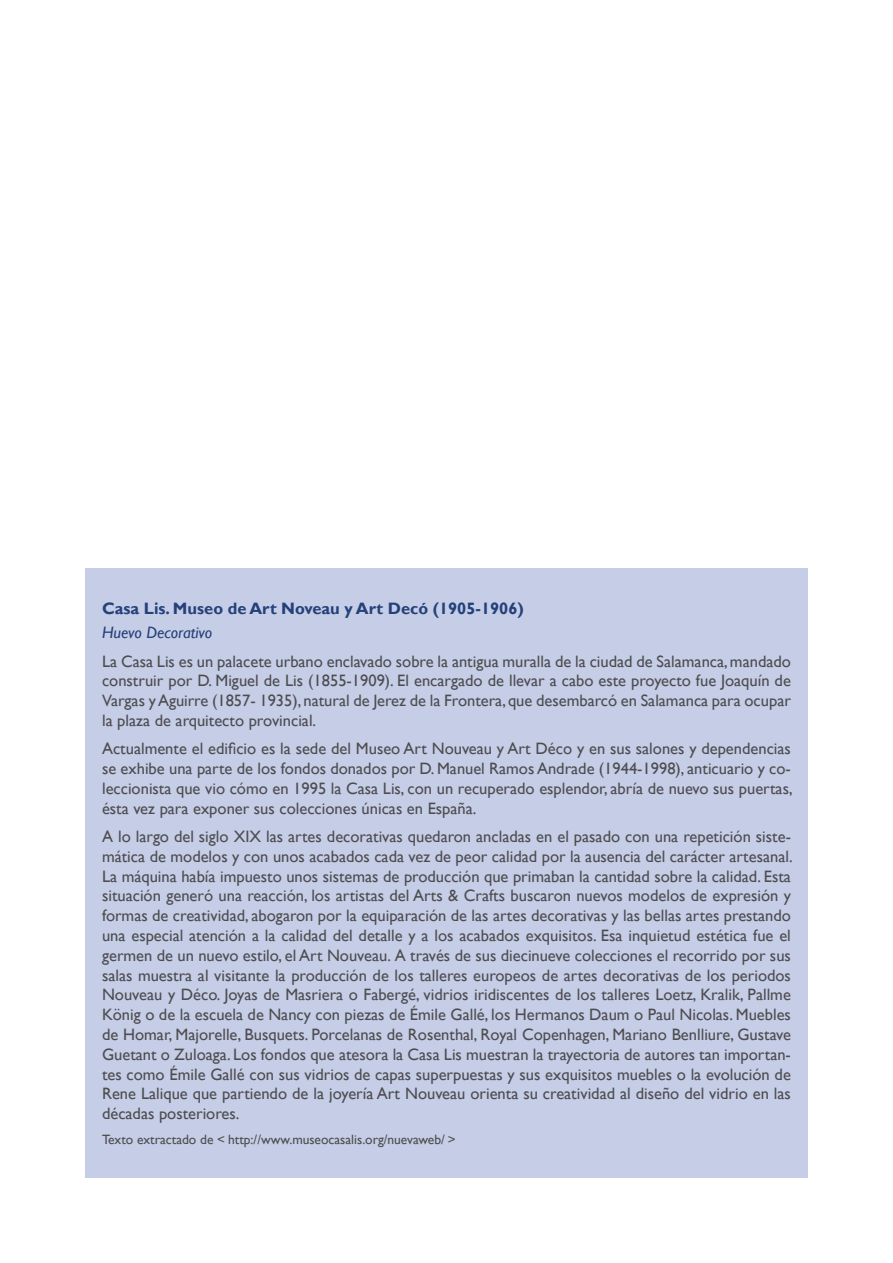
<style>
.page{position:relative;width:893px;height:1263px;background:#fff}
.page>*{position:absolute;margin:0;border:0;box-sizing:border-box;transform-origin:0 0}
.t1{font:16.5px/19.8px "Gill Sans";color:#4d4d4f;text-align:justify}
.t2{font:700 16.5px/24px "Gill Sans";color:#24417a}
.t3{font:13.5px "Gill Sans";color:#4d4d4f}
.s1{font-weight:400;font-style:italic}
</style>
<div class="page">
<div style="left:85px;top:569px;width:723px;height:609px;background:#c6cde7"></div>
<p class="t2" style="left:102px;top:597px;width:423px">Casa Lis. Museo de Art Noveau y Art Decó (1905-1906)<br><span class="s1">Huevo Decorativo</span></p>
<p class="t1" style="left:102px;top:651px;width:690px">La Casa Lis es un palacete urbano enclavado sobre la antigua muralla de la ciudad de Salamanca, mandado construir por D. Miguel de Lis (1855-1909). El encargado de llevar a cabo este proyecto fue Joaquín de Vargas y Aguirre (1857- 1935), natural de Jerez de la Frontera, que desembarcó en Salamanca para ocupar la plaza de arquitecto provincial.</p>
<p class="t1" style="left:102px;top:739px;width:692px">Actualmente el edificio es la sede del Museo Art Nouveau y Art Déco y en sus salones y dependencias se exhibe una parte de los fondos donados por D. Manuel Ramos Andrade (1944-1998), anticuario y co&shy;leccionista que vio cómo en 1995 la Casa Lis, con un recuperado esplendor, abría de nuevo sus puertas, ésta vez para exponer sus colecciones únicas en España.</p>
<p class="t1" style="left:102px;top:827px;width:692px">A lo largo del siglo XIX las artes decorativas quedaron ancladas en el pasado con una repetición siste&shy;mática de modelos y con unos acabados cada vez de peor calidad por la ausencia del carácter artesanal.<br>La máquina había impuesto unos sistemas de producción que primaban la cantidad sobre la calidad. Esta situación generó una reacción, los artistas del Arts &amp; Crafts buscaron nuevos modelos de expresión y formas de creatividad, abogaron por la equiparación de las artes decorativas y las bellas artes prestando una especial atención a la calidad del detalle y a los acabados exquisitos. Esa inquietud estética fue el germen de un nuevo estilo, el Art Nouveau. A través de sus diecinueve colecciones el recorrido por sus salas muestra al visitante la producción de los talleres europeos de artes decorativas de los periodos Nouveau y Déco. Joyas de Masriera o Fabergé, vidrios iridiscentes de los talleres Loetz, Kralik, Pallme König o de la escuela de Nancy con piezas de Émile Gallé, los Hermanos Daum o Paul Nicolas. Muebles de Homar, Majorelle, Busquets. Porcelanas de Rosenthal, Royal Copenhagen, Mariano Benlliure, Gustave Guetant o Zuloaga. Los fondos que atesora la Casa Lis muestran la trayectoria de autores tan importan&shy;tes como Émile Gallé con sus vidrios de capas superpuestas y sus exquisitos muebles o la evolución de Rene Lalique que partiendo de la joyería Art Nouveau orienta su creatividad al diseño del vidrio en las décadas posteriores.</p>
<p class="t3" style="left:102px;top:1131px;width:355px">Texto extractado de &lt; http://www.museocasalis.org/nuevaweb/ &gt;</p>
</div>
